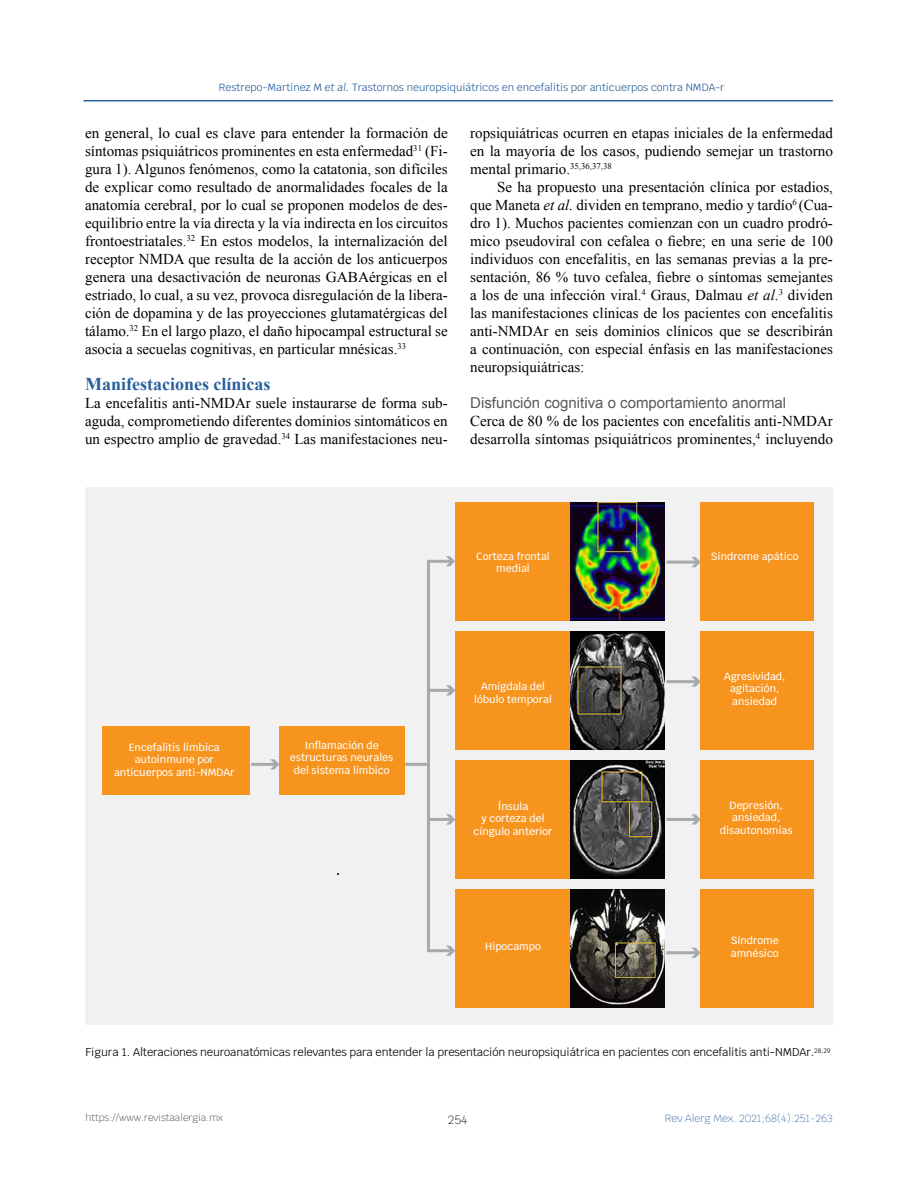
<style>
.page{position:relative;width:918px;height:1188px;background:#fff}
.page>*{position:absolute;margin:0;border:0;box-sizing:border-box;transform-origin:0 0}
.t1{font:700 18px "Times New Roman";color:#29609d}
.t2{font:15px/18px "Times New Roman";color:#000;text-align:justify}
.t3{font:15px "Arial";color:#58595b}
.t4{font:200 12px "Krub";color:#000}
.t5{font:11.25px "Krub";letter-spacing:-.01em;color:#000}
.t6{font:500 10.5px/12.6px "Krub";color:#fff;text-align:center}
.t7{font:10.5px "Krub";color:#29609d}
.t8{font:200 10.5px "Krub";color:#29609d}
.t9{font:200 9.75px "Krub";color:#333}
.s1{font-style:italic}
</style>
<div class="page">
<hr style="left:84px;top:100px;width:749px;height:1px;background:#29609d">
<div style="left:85px;top:487px;width:748px;height:538px;background:#f1f1f2"></div>
<div style="left:700px;top:502px;width:114px;height:118px;background:#f7941e"></div>
<div style="left:700px;top:631px;width:114px;height:118px;background:#f7941e"></div>
<div style="left:700px;top:760px;width:114px;height:119px;background:#f7941e"></div>
<div style="left:700px;top:889px;width:114px;height:119px;background:#f7941e"></div>
<img style="left:570px;top:631px;width:95px;height:118px">
<img style="left:570px;top:502px;width:95px;height:118px">
<img style="left:570px;top:760px;width:95px;height:119px">
<img style="left:570px;top:889px;width:95px;height:119px">
<div style="left:102px;top:726px;width:148px;height:69px;background:#f7941e"></div>
<div style="left:279px;top:726px;width:126px;height:69px;background:#f7941e"></div>
<div style="left:455px;top:502px;width:115px;height:118px;background:#f7941e"></div>
<div style="left:455px;top:631px;width:115px;height:118px;background:#f7941e"></div>
<div style="left:455px;top:760px;width:115px;height:119px;background:#f7941e"></div>
<div style="left:455px;top:889px;width:115px;height:119px;background:#f7941e"></div>
<div style="left:427px;top:560px;width:26px;height:392px;border:3px solid #a7a9ac"></div>
<svg style="left:446px;top:556px;width:9px;height:10px"></svg>
<svg style="left:446px;top:946px;width:9px;height:10px"></svg>
<hr style="left:429px;top:689px;width:23px;height:3px;background:#a7a9ac">
<svg style="left:446px;top:685px;width:9px;height:10px"></svg>
<hr style="left:666px;top:561px;width:31px;height:3px;background:#a7a9ac">
<svg style="left:691px;top:557px;width:10px;height:10px"></svg>
<hr style="left:666px;top:680px;width:31px;height:3px;background:#a7a9ac">
<svg style="left:691px;top:677px;width:10px;height:10px"></svg>
<hr style="left:666px;top:818px;width:31px;height:3px;background:#a7a9ac">
<svg style="left:691px;top:814px;width:10px;height:11px"></svg>
<hr style="left:251px;top:763px;width:25px;height:3px;background:#a7a9ac">
<svg style="left:270px;top:759px;width:9px;height:10px"></svg>
<hr style="left:666px;top:951px;width:31px;height:3px;background:#a7a9ac">
<svg style="left:691px;top:948px;width:10px;height:10px"></svg>
<hr style="left:429px;top:818px;width:23px;height:3px;background:#a7a9ac">
<svg style="left:446px;top:814px;width:9px;height:11px"></svg>
<hr style="left:405px;top:763px;width:24px;height:3px;background:#a7a9ac">
<p class="t7" style="left:219px;top:79px;width:507px">Restrepo-Martínez M <span class="s1">et al.</span> Trastornos neuropsiquiátricos en encefalitis por anticuerpos contra NMDA-r</p>
<p class="t2" style="left:85px;top:123px;width:364px">en general, lo cual es clave para entender la formación de síntomas psiquiátricos prominentes en esta enfermedad<sup>31</sup> (Fi&shy;gura 1). Algunos fenómenos, como la catatonia, son difíciles de explicar como resultado de anormalidades focales de la anatomía cerebral, por lo cual se proponen modelos de des&shy;equilibrio entre la vía directa y la vía indirecta en los circuitos frontoestriatales.<sup>32</sup> En estos modelos, la internalización del receptor NMDA que resulta de la acción de los anticuerpos genera una desactivación de neuronas GABAérgicas en el estriado, lo cual, a su vez, provoca disregulación de la libera&shy;ción de dopamina y de las proyecciones glutamatérgicas del tálamo.<sup>32</sup> En el largo plazo, el daño hipocampal estructural se asocia a secuelas cognitivas, en particular mnésicas.<sup>33</sup></p>
<p class="t1" style="left:85px;top:371px;width:187px">Manifestaciones clínicas</p>
<p class="t2" style="left:85px;top:393px;width:364px">La encefalitis anti-NMDAr suele instaurarse de forma sub&shy;aguda, comprometiendo diferentes dominios sintomáticos en un espectro amplio de gravedad.<sup>34</sup> Las manifestaciones neu-</p>
<p class="t2" style="left:470px;top:123px;width:364px">ropsiquiátricas ocurren en etapas iniciales de la enfermedad en la mayoría de los casos, pudiendo semejar un trastorno mental primario.<sup>35,36,37,38</sup></p>
<p class="t2" style="left:470px;top:177px;width:364px;text-indent:27px">Se ha propuesto una presentación clínica por estadios, que Maneta <span class="s1">et al.</span> dividen en temprano, medio y tardío<sup>6</sup> (Cua&shy;dro 1). Muchos pacientes comienzan con un cuadro prodró&shy;mico pseudoviral con cefalea o fiebre; en una serie de 100 individuos con encefalitis, en las semanas previas a la pre&shy;sentación, 86 % tuvo cefalea, fiebre o síntomas semejantes a los de una infección viral.<sup>4</sup> Graus, Dalmau <span class="s1">et al</span>.<sup>3</sup> dividen las manifestaciones clínicas de los pacientes con encefalitis anti-NMDAr en seis dominios clínicos que se describirán a continuación, con especial énfasis en las manifestaciones neuropsiquiátricas:</p>
<p class="t3" style="left:470px;top:392px;width:317px">Disfunción cognitiva o comportamiento anormal</p>
<p class="t2" style="left:470px;top:411px;width:364px">Cerca de 80 % de los pacientes con encefalitis anti-NMDAr desarrolla síntomas psiquiátricos prominentes,<sup>4</sup> incluyendo</p>
<p class="t6" style="left:114px;top:741px;width:122px">Encefalitis límbica autoinmune por anticuerpos anti-NMDAr</p>
<p class="t6" style="left:290px;top:739px;width:105px">Inflamación de estructuras neurales del sistema límbico</p>
<p class="t6" style="left:476px;top:550px;width:75px">Corteza frontal medial</p>
<p class="t6" style="left:474px;top:680px;width:79px">Amígdala del lóbulo temporal</p>
<p class="t6" style="left:473px;top:800px;width:81px">Ínsula<br>y corteza del cíngulo anterior</p>
<p class="t6" style="left:485px;top:941px;width:57px">Hipocampo</p>
<p class="t6" style="left:711px;top:550px;width:89px">Síndrome apático</p>
<p class="t6" style="left:724px;top:670px;width:63px">Agresividad, agitación, ansiedad</p>
<p class="t6" style="left:720px;top:799px;width:74px">Depresión, ansiedad, disautonomías</p>
<p class="t6" style="left:731px;top:934px;width:50px;text-align:left">Síndrome amnésico</p>
<p class="t5" style="left:85px;top:1043px;width:747px">Figura 1. Alteraciones neuroanatómicas relevantes para entender la presentación neuropsiquiátrica en pacientes con encefalitis anti-NMDAr.<sup>28,29</sup></p>
<p class="t9" style="left:85px;top:1110px;width:139px">https://www.revistaalergia.mx</p>
<p class="t4" style="left:448px;top:1109px;width:21px">254</p>
<p class="t8" style="left:665px;top:1110px;width:169px">Rev Alerg Mex. 2021;68(4):251-263</p>
</div>
